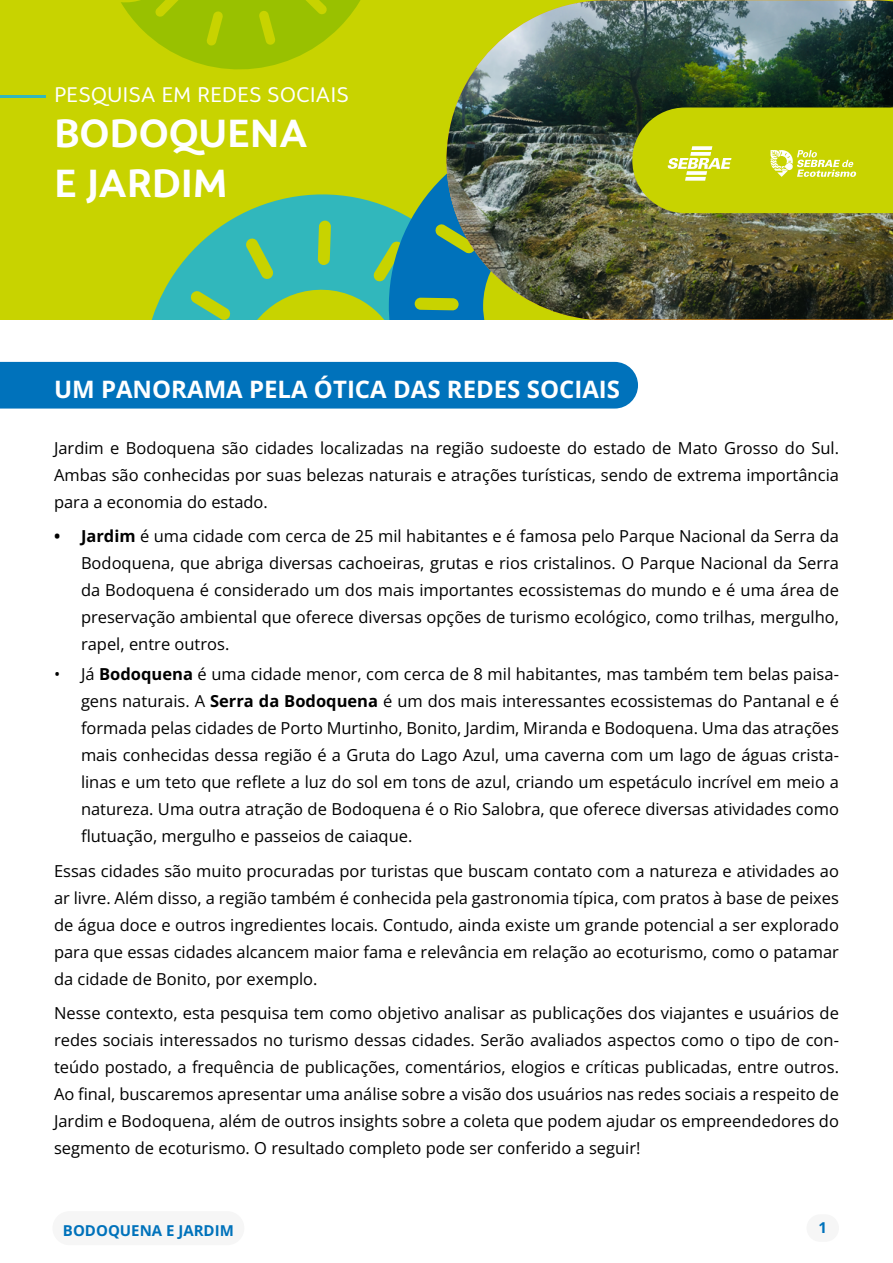
<style>
.page{position:relative;width:893px;height:1263px;background:#fff}
.page>*{position:absolute;margin:0;border:0;box-sizing:border-box;transform-origin:0 0}
.t1{font:700 39px/49.5px "Campuni Demo";letter-spacing:-.005em;color:#fff}
.t2{font:700 24px "Open Sans";color:#fff}
.t3{font:21px "Campuni Demo";letter-spacing:-.005em;color:#fff}
.t4{font:16.5px/27px "Open Sans";color:#000;text-align:justify}
.t5{font:700 15px "Open Sans";color:#0072bb}
.s1{font-weight:700}
</style>
<div class="page">
<div style="left:0;top:0;width:893px;height:319px;background:#c8d300"></div>
<svg style="left:121px;top:0;width:240px;height:70px"></svg>
<svg style="left:152px;top:174px;width:294px;height:145px"></svg>
<img style="left:446px;top:0;width:447px;height:319px">
<svg style="left:632px;top:107px;width:261px;height:106px"></svg>
<hr style="left:0;top:95px;width:46px;height:3px;background:#31b7bc">
<div style="left:0;top:362px;width:638px;height:47px;background:#0072bb"></div>
<div style="left:806px;top:1214px;width:33px;height:28px;background:#f6f6f6;border-radius:14px"></div>
<div style="left:52px;top:1211px;width:192px;height:34px;background:#f6f6f6;border-radius:17px"></div>
<p class="t3" style="left:54px;top:86px;width:296px">PESQUISA EM REDES SOCIAIS</p>
<h1 class="t1" style="left:54px;top:113px;width:255px">BODOQUENA<br>E JARDIM</h1>
<h2 class="t2" style="left:54px;top:373px;width:568px">UM PANORAMA PELA ÓTICA DAS REDES SOCIAIS</h2>
<p class="t4" style="left:54px;top:434px;width:786px">Jardim e Bodoquena são cidades localizadas na região sudoeste do estado de Mato Grosso do Sul.<br>Ambas são conhecidas por suas belezas naturais e atrações turísticas, sendo de extrema importância para a economia do estado.</p>
<p class="t4" style="left:81px;top:522px;width:759px;text-indent:-27px"><span class="s1">• Jardim</span> é uma cidade com cerca de 25 mil habitantes e é famosa pelo Parque Nacional da Serra da Bodoquena, que abriga diversas cachoeiras, grutas e rios cristalinos. O Parque Nacional da Serra da Bodoquena é considerado um dos mais importantes ecossistemas do mundo e é uma área de preservação ambiental que oferece diversas opções de turismo ecológico, como trilhas, mergulho, rapel, entre outros.</p>
<p class="t4" style="left:81px;top:660px;width:759px;text-indent:-27px">• Já <span class="s1">Bodoquena</span> é uma cidade menor, com cerca de 8 mil habitantes, mas também tem belas paisa&shy;gens naturais. A <span class="s1">Serra da Bodoquena</span> é um dos mais interessantes ecossistemas do Pantanal e é formada pelas cidades de Porto Murtinho, Bonito, Jardim, Miranda e Bodoquena. Uma das atrações mais conhecidas dessa região é a Gruta do Lago Azul, uma caverna com um lago de águas crista&shy;linas e um teto que reflete a luz do sol em tons de azul, criando um espetáculo incrível em meio a natureza. Uma outra atração de Bodoquena é o Rio Salobra, que oferece diversas atividades como flutuação, mergulho e passeios de caiaque.</p>
<p class="t4" style="left:54px;top:857px;width:786px">Essas cidades são muito procuradas por turistas que buscam contato com a natureza e atividades ao ar livre. Além disso, a região também é conhecida pela gastronomia típica, com pratos à base de peixes de água doce e outros ingredientes locais. Contudo, ainda existe um grande potencial a ser explorado para que essas cidades alcancem maior fama e relevância em relação ao ecoturismo, como o patamar da cidade de Bonito, por exemplo.</p>
<p class="t4" style="left:54px;top:999px;width:786px">Nesse contexto, esta pesquisa tem como objetivo analisar as publicações dos viajantes e usuários de redes sociais interessados no turismo dessas cidades. Serão avaliados aspectos como o tipo de con&shy;teúdo postado, a frequência de publicações, comentários, elogios e críticas publicadas, entre outros.<br>Ao final, buscaremos apresentar uma análise sobre a visão dos usuários nas redes sociais a respeito de Jardim e Bodoquena, além de outros insights sobre a coleta que podem ajudar os empreendedores do segmento de ecoturismo. O resultado completo pode ser conferido a seguir!</p>
<p class="t5" style="left:63px;top:1220px;width:172px">BODOQUENA E JARDIM</p>
<p class="t5" style="left:818px;top:1217px;width:10px">1</p>
</div>
